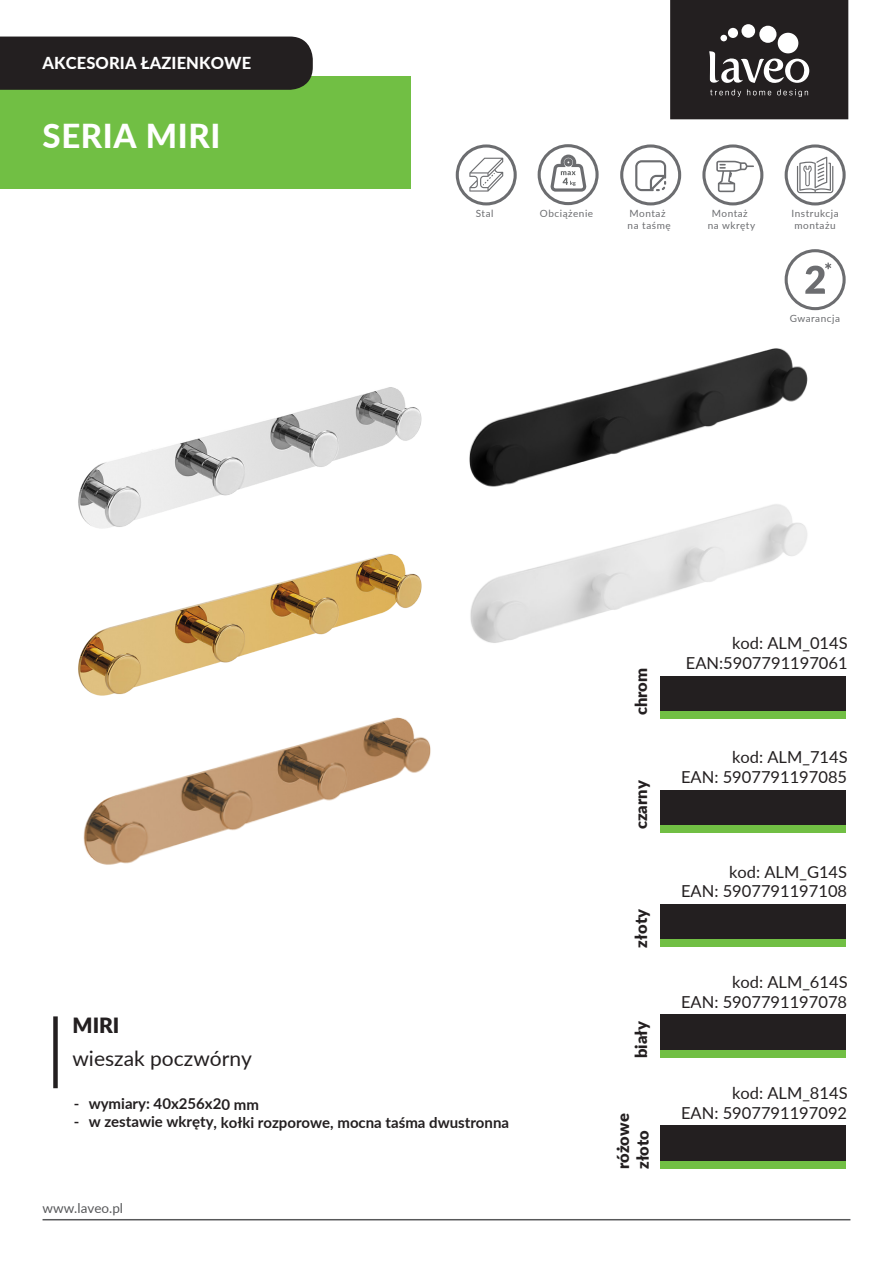
<style>
.page{position:relative;width:893px;height:1263px;background:#fff}
.page>*{position:absolute;margin:0;border:0;box-sizing:border-box;transform-origin:0 0}
.t1{font:800 33px "Lato";letter-spacing:.02em;color:#fff}
.t2{font:21px "Lato";color:#231f20}
.t3{font:900 21px "Lato";color:#231f20}
.t4{font:16.5px/19.8px "Lato";color:#231f20;text-align:right}
.t5{font:900 16.5px/19.8px "Lato";color:#231f20}
.t6{font:800 16.5px "Lato";letter-spacing:.005em;color:#fff}
.t7{font:700 15px "Lato";color:#231f20}
.t8{font:13.5px "Lato";color:#57585a}
.t9{font:10.05px/12px "Lato";letter-spacing:.055em;color:#6c6d70}
</style>
<div class="page">
<div style="left:660px;top:790px;width:186px;height:35px;background:#231f20"></div>
<div style="left:660px;top:825px;width:186px;height:8px;background:#71bf44"></div>
<div style="left:660px;top:904px;width:186px;height:35px;background:#231f20"></div>
<div style="left:660px;top:939px;width:186px;height:8px;background:#71bf44"></div>
<div style="left:53px;top:1016px;width:5px;height:72px;background:#231f20"></div>
<div style="left:660px;top:676px;width:186px;height:35px;background:#231f20"></div>
<div style="left:660px;top:711px;width:186px;height:8px;background:#71bf44"></div>
<div style="left:660px;top:1015px;width:186px;height:35px;background:#231f20"></div>
<div style="left:660px;top:1050px;width:186px;height:8px;background:#71bf44"></div>
<svg style="left:670px;top:0;width:178px;height:119px;background:#383435"></svg>
<div style="left:0;top:76px;width:411px;height:113px;background:#71bf44"></div>
<div style="left:0;top:37px;width:313px;height:53px;background:#231f20"></div>
<svg style="left:702px;top:144px;width:61px;height:61px"></svg>
<svg style="left:620px;top:144px;width:61px;height:61px"></svg>
<svg style="left:456px;top:144px;width:61px;height:61px"></svg>
<svg style="left:785px;top:144px;width:61px;height:61px"></svg>
<svg style="left:833px;top:255px;width:13px;height:50px"></svg>
<div style="left:660px;top:1126px;width:186px;height:35px;background:#231f20"></div>
<div style="left:660px;top:1161px;width:186px;height:7px;background:#71bf44"></div>
<img style="left:243px;top:387px;width:179px;height:40px">
<img style="left:83px;top:809px;width:210px;height:56px">
<img style="left:470px;top:607px;width:152px;height:36px">
<img style="left:469px;top:249px;width:364px;height:358px">
<img style="left:78px;top:427px;width:353px;height:382px">
<svg style="left:538px;top:144px;width:61px;height:61px"></svg>
<hr style="left:43px;top:1219px;width:807px;height:1px;background:#57585a">
<p class="t6" style="left:43px;top:51px;width:210px">AKCESORIA ŁAZIENKOWE</p>
<h1 class="t1" style="left:43px;top:111px;width:179px">SERIA MIRI</h1>
<p class="t9" style="left:540px;top:207px;width:55px">Obciążenie</p>
<p class="t9" style="left:628px;top:207px;width:45px">Montaż na taśmę</p>
<p class="t9" style="left:708px;top:207px;width:49px;text-align:center">Montaż na wkręty</p>
<p class="t9" style="left:476px;top:207px;width:19px">Stal</p>
<p class="t9" style="left:792px;top:207px;width:49px">Instrukcja montażu</p>
<p class="t9" style="left:790px;top:312px;width:52px">Gwarancja</p>
<p class="t5" style="left:630px;top:715px;width:49px;rotate:-90deg">chrom</p>
<p class="t5" style="left:630px;top:829px;width:50px;rotate:-90deg">czarny</p>
<p class="t5" style="left:630px;top:947px;width:40px;rotate:-90deg">złoty</p>
<p class="t4" style="left:686px;top:632px;width:163px">kod: ALM_014S<br>EAN:5907791197061</p>
<p class="t4" style="left:681px;top:746px;width:168px">kod: ALM_714S<br>EAN: 5907791197085</p>
<p class="t4" style="left:681px;top:861px;width:168px">kod: ALM_G14S<br>EAN: 5907791197108</p>
<p class="t4" style="left:681px;top:972px;width:168px">kod: ALM_614S<br>EAN: 5907791197078</p>
<p class="t3" style="left:72px;top:1010px;width:49px">MIRI</p>
<p class="t2" style="left:72px;top:1044px;width:181px">wieszak poczwórny</p>
<p class="t7" style="left:74px;top:1093px;width:187px">- wymiary: 40x256x20 mm</p>
<p class="t7" style="left:74px;top:1111px;width:437px">- w zestawie wkręty, kołki rozporowe, mocna taśma dwustronna</p>
<p class="t8" style="left:43px;top:1198px;width:82px">www.laveo.pl</p>
<p class="t5" style="left:630px;top:1058px;width:39px;rotate:-90deg">biały</p>
<p class="t5" style="left:612px;top:1169px;width:57px;rotate:-90deg">różowe złoto</p>
<p class="t4" style="left:681px;top:1082px;width:168px">kod: ALM_814S<br>EAN: 5907791197092</p>
</div>
